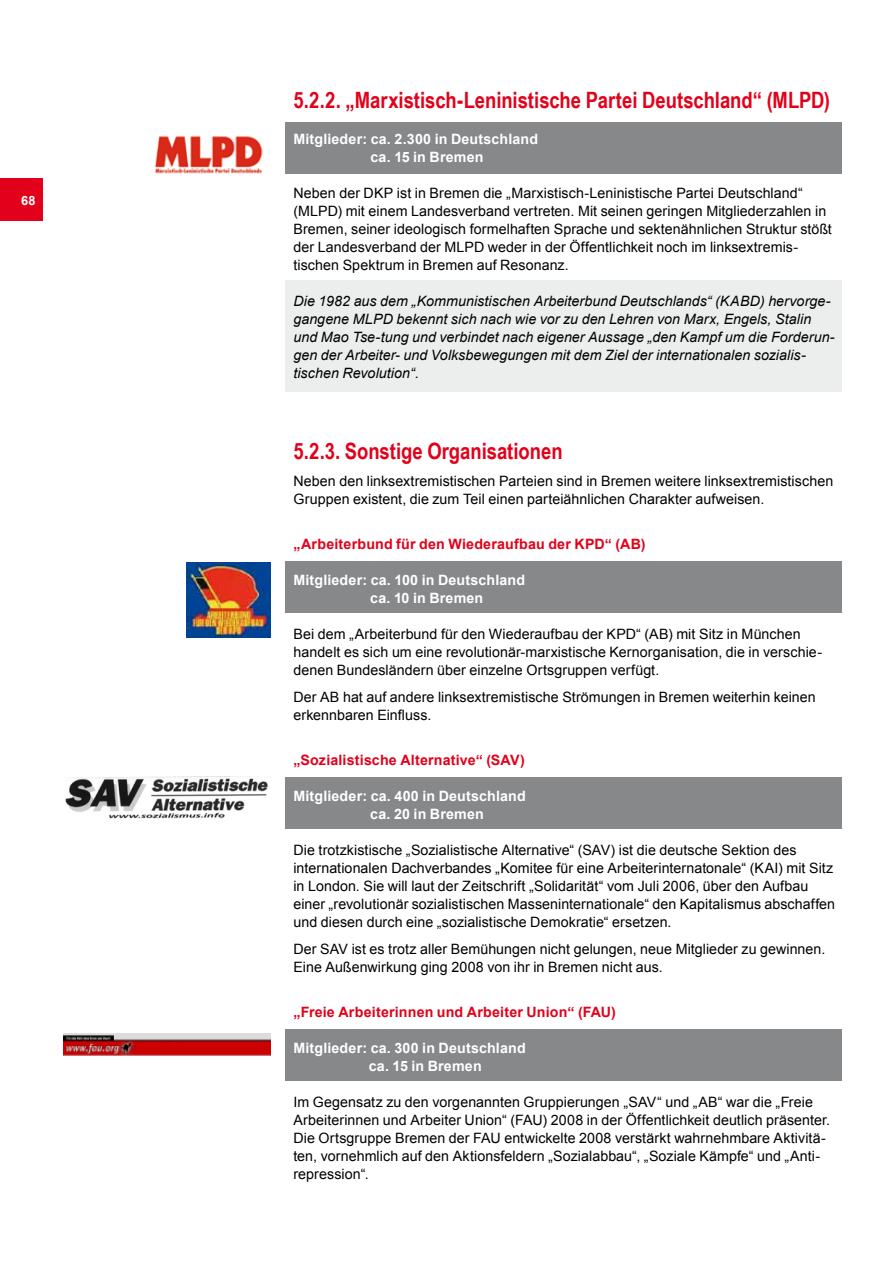
<style>
.page{position:relative;width:893px;height:1263px;background:#fff}
.page>*{position:absolute;margin:0;border:0;box-sizing:border-box;transform-origin:0 0}
.t1{font:700 22.5px "Arial Narrow";color:#e2001a}
.t2{font:14.25px/18px "Arial";letter-spacing:.005em;color:#000}
.t3{font:italic 14.25px/18px "Arial";letter-spacing:.005em;color:#000}
.t4{font:700 14.25px/18px "Arial";letter-spacing:.01em;color:#fff}
.t5{font:700 14.25px "Arial";letter-spacing:.01em;color:#e2001a}
.t6{font:700 12.75px "Arial";color:#fff}
</style>
<div class="page">
<div style="left:285px;top:122px;width:557px;height:51px;background:#87888a"></div>
<div style="left:285px;top:281px;width:557px;height:111px;background:#eceded"></div>
<div style="left:285px;top:562px;width:557px;height:51px;background:#87888a"></div>
<div style="left:285px;top:777px;width:557px;height:51px;background:#87888a"></div>
<div style="left:285px;top:1030px;width:557px;height:51px;background:#87888a"></div>
<img style="left:154px;top:135px;width:109px;height:39px">
<img style="left:64px;top:1033px;width:206px;height:23px">
<img style="left:65px;top:777px;width:203px;height:42px">
<img style="left:186px;top:562px;width:84px;height:76px">
<div style="left:0;top:179px;width:43px;height:42px;background:#e2001a"></div>
<p class="t6" style="left:21px;top:193px;width:16px">68</p>
<h1 class="t1" style="left:293px;top:87px;width:538px">5.2.2. „Marxistisch-Leninistische Partei Deutschland“ (MLPD)</h1>
<p class="t4" style="left:370px;top:130px;width:169px;text-indent:-77px">Mitglieder: ca. 2.300 in Deutschland ca. 15 in Bremen</p>
<p class="t2" style="left:293px;top:184px;width:540px">Neben der DKP ist in Bremen die „Marxistisch-Leninistische Partei Deutschland“ (MLPD) mit einem Landesverband vertreten. Mit seinen geringen Mitgliederzahlen in Bremen, seiner ideologisch formelhaften Sprache und sektenähnlichen Struktur stößt der Landesverband der MLPD weder in der Öffentlichkeit noch im linksextremis&shy;tischen Spektrum in Bremen auf Resonanz.</p>
<p class="t3" style="left:293px;top:292px;width:543px">Die 1982 aus dem „Kommunistischen Arbeiterbund Deutschlands“ (KABD) hervorge&shy;gangene MLPD bekennt sich nach wie vor zu den Lehren von Marx, Engels, Stalin und Mao Tse-tung und verbindet nach eigener Aussage „den Kampf um die Forderun&shy;gen der Arbeiter- und Volksbewegungen mit dem Ziel der internationalen sozialis&shy;tischen Revolution“.</p>
<h1 class="t1" style="left:293px;top:438px;width:271px">5.2.3. Sonstige Organisationen</h1>
<p class="t2" style="left:293px;top:472px;width:541px">Neben den linksextremistischen Parteien sind in Bremen weitere linksextremistischen<br>Gruppen existent, die zum Teil einen parteiähnlichen Charakter aufweisen.</p>
<p class="t5" style="left:293px;top:536px;width:354px">„Arbeiterbund für den Wiederaufbau der KPD“ (AB)</p>
<p class="t4" style="left:370px;top:571px;width:156px;text-indent:-77px">Mitglieder: ca. 100 in Deutschland ca. 10 in Bremen</p>
<p class="t2" style="left:293px;top:625px;width:530px">Bei dem „Arbeiterbund für den Wiederaufbau der KPD“ (AB) mit Sitz in München handelt es sich um eine revolutionär-marxistische Kernorganisation, die in verschie&shy;denen Bundesländern über einzelne Ortsgruppen verfügt.</p>
<p class="t2" style="left:293px;top:688px;width:524px">Der AB hat auf andere linksextremistische Strömungen in Bremen weiterhin keinen erkennbaren Einfluss.</p>
<p class="t5" style="left:293px;top:752px;width:233px">„Sozialistische Alternative“ (SAV)</p>
<p class="t4" style="left:370px;top:787px;width:157px;text-indent:-77px">Mitglieder: ca. 400 in Deutschland ca. 20 in Bremen</p>
<p class="t2" style="left:293px;top:841px;width:543px">Die trotzkistische „Sozialistische Alternative“ (SAV) ist die deutsche Sektion des internationalen Dachverbandes „Komitee für eine Arbeiterinternatonale“ (KAI) mit Sitz in London. Sie will laut der Zeitschrift „Solidarität“ vom Juli 2006, über den Aufbau einer „revolutionär sozialistischen Masseninternationale“ den Kapitalismus abschaffen und diesen durch eine „sozialistische Demokratie“ ersetzen.</p>
<p class="t2" style="left:293px;top:940px;width:533px">Der SAV ist es trotz aller Bemühungen nicht gelungen, neue Mitglieder zu gewinnen.<br>Eine Außenwirkung ging 2008 von ihr in Bremen nicht aus.</p>
<p class="t5" style="left:293px;top:1004px;width:324px">„Freie Arbeiterinnen und Arbeiter Union“ (FAU)</p>
<p class="t4" style="left:369px;top:1039px;width:158px;text-indent:-75px">Mitglieder: ca. 300 in Deutschland ca. 15 in Bremen</p>
<p class="t2" style="left:293px;top:1093px;width:538px">Im Gegensatz zu den vorgenannten Gruppierungen „SAV“ und „AB“ war die „Freie Arbeiterinnen und Arbeiter Union“ (FAU) 2008 in der Öffentlichkeit deutlich präsenter.<br>Die Ortsgruppe Bremen der FAU entwickelte 2008 verstärkt wahrnehmbare Aktivitä&shy;ten, vornehmlich auf den Aktionsfeldern „Sozialabbau“, „Soziale Kämpfe“ und „Anti&shy;repression“.</p>
</div>
